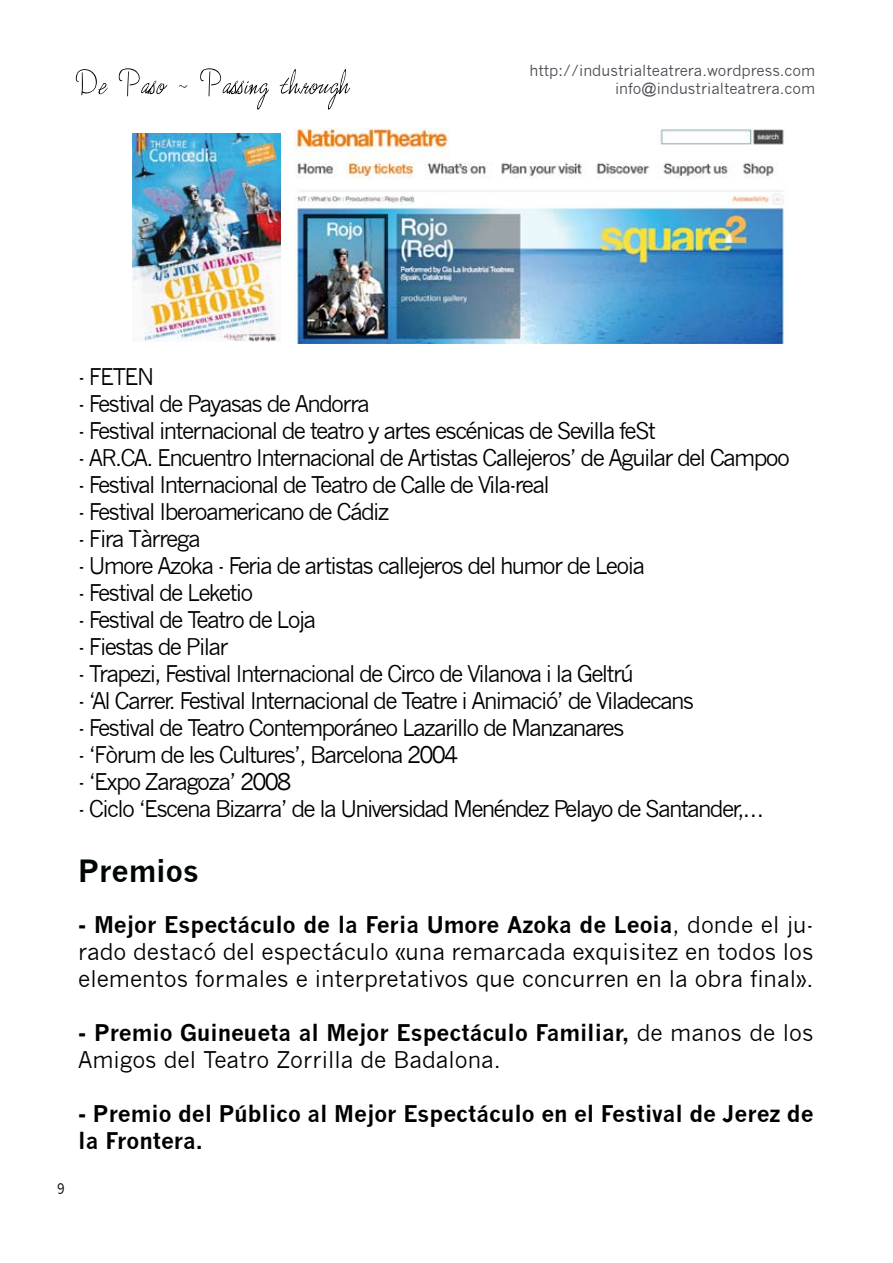
<style>
.page{position:relative;width:893px;height:1263px;background:#fff}
.page>*{position:absolute;margin:0;border:0;box-sizing:border-box;transform-origin:0 0}
.t1{font:700 30px "News Gothic";color:#000506}
.t2{font:22.5px/27px "News Gothic";letter-spacing:-.075em;color:#000;text-align:justify}
.t3{font:22.5px/27px "News Gothic";color:#000}
.t4{font:700 22.5px/27px "News Gothic";color:#000}
.t5{font:300 condensed 16.5px "Abadi";color:#000}
.t6{font:15px/18px "News Gothic";color:#494a52;text-align:right}
.s1{font-weight:700}
</style>
<div class="page">
<svg style="left:76px;top:68px;width:274px;height:42px"></svg>
<img style="left:295px;top:128px;width:490px;height:215px">
<img style="left:133px;top:133px;width:148px;height:209px">
<p class="t6" style="left:529px;top:61px;width:287px">http://industrialteatrera.wordpress.com info@industrialteatrera.com</p>
<p class="t2" style="left:78px;top:364px;width:77px">- FETEN</p>
<p class="t2" style="left:78px;top:391px;width:293px">- Festival de Payasas de Andorra</p>
<p class="t2" style="left:78px;top:418px;width:579px">- Festival internacional de teatro y artes escénicas de Sevilla feSt</p>
<p class="t2" style="left:78px;top:445px;width:713px">- AR.CA. Encuentro Internacional de Artistas Callejeros’ de Aguilar del Campoo</p>
<p class="t2" style="left:78px;top:472px;width:473px">- Festival Internacional de Teatro de Calle de Vila-real</p>
<p class="t2" style="left:78px;top:499px;width:313px">- Festival Iberoamericano de Cádiz</p>
<p class="t2" style="left:78px;top:526px;width:124px">- Fira Tàrrega</p>
<p class="t2" style="left:78px;top:553px;width:568px">- Umore Azoka - Feria de artistas callejeros del humor de Leoia</p>
<p class="t2" style="left:78px;top:580px;width:177px">- Festival de Leketio</p>
<p class="t2" style="left:78px;top:607px;width:239px">- Festival de Teatro de Loja</p>
<p class="t2" style="left:78px;top:634px;width:152px">- Fiestas de Pilar</p>
<p class="t2" style="left:78px;top:661px;width:557px">- Trapezi, Festival Internacional de Circo de Vilanova i la Geltrú</p>
<p class="t2" style="left:78px;top:688px;width:618px">- ‘Al Carrer. Festival Internacional de Teatre i Animació’ de Viladecans</p>
<p class="t2" style="left:78px;top:715px;width:548px">- Festival de Teatro Contemporáneo Lazarillo de Manzanares</p>
<p class="t2" style="left:78px;top:742px;width:382px">- ‘Fòrum de les Cultures’, Barcelona 2004</p>
<p class="t2" style="left:78px;top:769px;width:215px">- ‘Expo Zaragoza’ 2008</p>
<p class="t2" style="left:78px;top:796px;width:687px">- Ciclo ‘Escena Bizarra’ de la Universidad Menéndez Pelayo de Santander,…</p>
<p class="t5" style="left:57px;top:1179px;width:9px">9</p>
<h1 class="t1" style="left:78px;top:853px;width:122px">Premios</h1>
<p class="t2" style="left:78px;top:911px;width:737px"><span class="s1">- Mejor Espectáculo de la Feria Umore Azoka de Leoia</span>, donde el ju&shy;rado destacó del espectáculo «una remarcada exquisitez en todos los elementos formales e interpretativos que concurren en la obra final».</p>
<p class="t3" style="left:78px;top:1019px;width:737px"><span class="s1">- Premio Guineueta al Mejor Espectáculo Familiar,</span> de manos de los<br>Amigos del Teatro Zorrilla de Badalona.</p>
<p class="t4" style="left:78px;top:1100px;width:737px">- Premio del Público al Mejor Espectáculo en el Festival de Jerez de la Frontera.</p>
</div>
